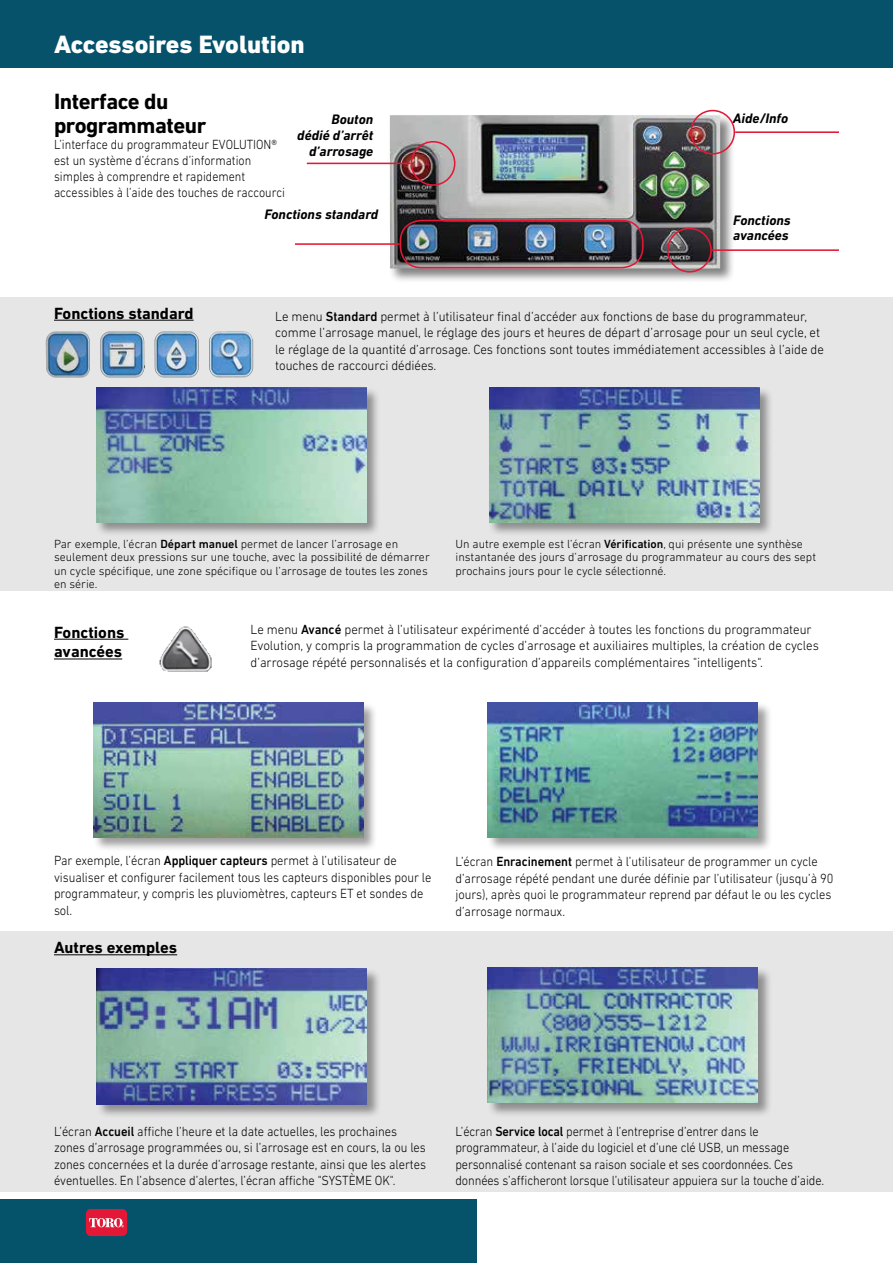
<style>
.page{position:relative;width:893px;height:1263px;background:#fff}
.page>*{position:absolute;margin:0;border:0;box-sizing:border-box;transform-origin:0 0}
.t1{font:800 25.5px "DIN Next LT Pro";color:#fff}
.t2{font:700 22.5px/24px "DIN Next LT Pro";letter-spacing:-.02em;color:#000}
.t3{font:700 16.5px/19.8px "DIN Next LT Pro";color:#000}
.t4{font:italic 700 13.95px/15.5px "DIN Next LT Pro";color:#000;text-align:right}
.t5{font:300 13.5px/16.5px "DIN Next LT Pro";letter-spacing:-.005em;color:#000;scale:.93 1}
.t6{font:300 13.5px/16.5px "DIN Next LT Pro";letter-spacing:-.005em;color:#000;scale:.96 1}
.t7{font:300 13.5px/16.5px "DIN Next LT Pro";letter-spacing:-.005em;color:#000;scale:.92 1}
.t8{font:300 13.5px/16.2px "DIN Next LT Pro";letter-spacing:-.005em;color:#000;scale:.9 1}
.t9{font:300 12px/13.5px "DIN Next LT Pro";color:#000}
.s1{font-weight:500}
</style>
<div class="page">
<div style="left:0;top:1199px;width:477px;height:64px;background:#05536b"></div>
<div style="left:0;top:0;width:893px;height:68px;background:#05526a"></div>
<div style="left:86px;top:1209px;width:41px;height:27px;background:#e31837;border-radius:5px"></div>
<svg style="left:89px;top:1218px;width:35px;height:9px"></svg>
<div style="left:0;top:297px;width:893px;height:294px;background:#e6e6e6"></div>
<div style="left:0;top:932px;width:893px;height:260px;background:#e6e6e6"></div>
<div style="left:488px;top:387px;width:286px;height:150px;background:#000;opacity:.39"></div>
<img style="left:489px;top:388px;width:270px;height:135px">
<div style="left:95px;top:387px;width:286px;height:150px;background:#000;opacity:.39"></div>
<img style="left:96px;top:388px;width:270px;height:135px">
<div style="left:92px;top:701px;width:286px;height:151px;background:#000;opacity:.39"></div>
<img style="left:93px;top:703px;width:270px;height:135px">
<div style="left:487px;top:701px;width:285px;height:151px;background:#000;opacity:.39"></div>
<img style="left:488px;top:703px;width:270px;height:135px">
<div style="left:487px;top:967px;width:285px;height:150px;background:#000;opacity:.39"></div>
<img style="left:488px;top:968px;width:270px;height:135px">
<div style="left:96px;top:968px;width:285px;height:150px;background:#000;opacity:.39"></div>
<img style="left:97px;top:969px;width:270px;height:135px">
<hr style="left:54px;top:320px;width:140px;height:1px;background:#000">
<hr style="left:54px;top:639px;width:74px;height:1px;background:#000">
<hr style="left:54px;top:658px;width:68px;height:1px;background:#000">
<hr style="left:54px;top:954px;width:123px;height:1px;background:#000">
<div style="left:388px;top:113px;width:347px;height:170px;background:#000;opacity:.5"></div>
<img style="left:390px;top:115px;width:330px;height:153px">
<hr style="left:735px;top:131px;width:104px;height:2px;background:#e31837">
<div style="left:690px;top:110px;width:45px;height:45px;border:2px solid #e31837;border-radius:50%"></div>
<hr style="left:712px;top:249px;width:127px;height:2px;background:#e31837">
<div style="left:667px;top:228px;width:45px;height:45px;border:2px solid #e31837;border-radius:50%"></div>
<div style="left:400px;top:220px;width:244px;height:48px;border:2px solid #e31837;border-radius:21px"></div>
<hr style="left:295px;top:243px;width:105px;height:2px;background:#e31837">
<hr style="left:307px;top:163px;width:104px;height:1px;background:#e31837">
<div style="left:411px;top:141px;width:44px;height:45px;border:2px solid #e31837;border-radius:50%"></div>
<img style="left:45px;top:331px;width:209px;height:46px">
<img style="left:159px;top:626px;width:53px;height:46px">
<h1 class="t1" style="left:54px;top:29px;width:252px">Accessoires Evolution</h1>
<h2 class="t2" style="left:54px;top:89px;width:154px">Interface du programmateur</h2>
<p class="t8" style="left:54px;top:136px;width:258px">L’interface du programmateur EVOLUTION® est un système d’écrans d’information simples à comprendre et rapidement accessibles à l’aide des touches de raccourci</p>
<p class="t4" style="left:297px;top:112px;width:78px">Bouton dédié d’arrêt d’arrosage</p>
<p class="t4" style="left:264px;top:207px;width:115px">Fonctions standard</p>
<p class="t4" style="left:733px;top:110px;width:57px">Aide/Info</p>
<p class="t4" style="left:733px;top:212px;width:59px;text-align:left">Fonctions avancées</p>
<p class="t3" style="left:54px;top:303px;width:141px">Fonctions standard</p>
<p class="t6" style="left:275px;top:308px;width:573px">Le menu <span class="s1">Standard</span> permet à l’utilisateur final d’accéder aux fonctions de base du programmateur, comme l’arrosage manuel, le réglage des jours et heures de départ d’arrosage pour un seul cycle, et le réglage de la quantité d’arrosage. Ces fonctions sont toutes immédiatement accessibles à l’aide de touches de raccourci dédiées.</p>
<p class="t9" style="left:54px;top:537px;width:377px">Par exemple, l’écran <span class="s1">Départ manuel</span> permet de lancer l’arrosage en seulement deux pressions sur une touche, avec la possibilité de démarrer un cycle spécifique, une zone spécifique ou l’arrosage de toutes les zones en série.</p>
<p class="t9" style="left:455px;top:537px;width:362px">Un autre exemple est l’écran <span class="s1">Vérification</span>, qui présente une synthèse instantanée des jours d’arrosage du programmateur au cours des sept prochains jours pour le cycle sélectionné.</p>
<p class="t3" style="left:54px;top:622px;width:72px">Fonctions avancées</p>
<p class="t6" style="left:251px;top:620px;width:594px">Le menu <span class="s1">Avancé</span> permet à l’utilisateur expérimenté d’accéder à toutes les fonctions du programmateur<br>Evolution, y compris la programmation de cycles d’arrosage et auxiliaires multiples, la création de cycles d’arrosage répété personnalisés et la configuration d’appareils complémentaires "intelligents".</p>
<p class="t5" style="left:54px;top:852px;width:407px">Par exemple, l’écran <span class="s1">Appliquer capteurs</span> permet à l’utilisateur de visualiser et configurer facilement tous les capteurs disponibles pour le programmateur, y compris les pluviomètres, capteurs ET et sondes de sol.</p>
<p class="t3" style="left:54px;top:937px;width:125px">Autres exemples</p>
<p class="t5" style="left:455px;top:853px;width:408px">L’écran <span class="s1">Enracinement</span> permet à l’utilisateur de programmer un cycle d’arrosage répété pendant une durée définie par l’utilisateur (jusqu’à 90 jours), après quoi le programmateur reprend par défaut le ou les cycles d’arrosage normaux.</p>
<p class="t5" style="left:54px;top:1122px;width:402px">L’écran <span class="s1">Accueil</span> affiche l’heure et la date actuelles, les prochaines zones d’arrosage programmées ou, si l’arrosage est en cours, la ou les zones concernées et la durée d’arrosage restante, ainsi que les alertes éventuelles. En l’absence d’alertes, l’écran affiche "SYSTÈME OK".</p>
<p class="t7" style="left:455px;top:1122px;width:402px">L’écran <span class="s1">Service local</span> permet à l’entreprise d’entrer dans le programmateur, à l’aide du logiciel et d’une clé USB, un message personnalisé contenant sa raison sociale et ses coordonnées. Ces données s’afficheront lorsque l’utilisateur appuiera sur la touche d’aide.</p>
</div>
